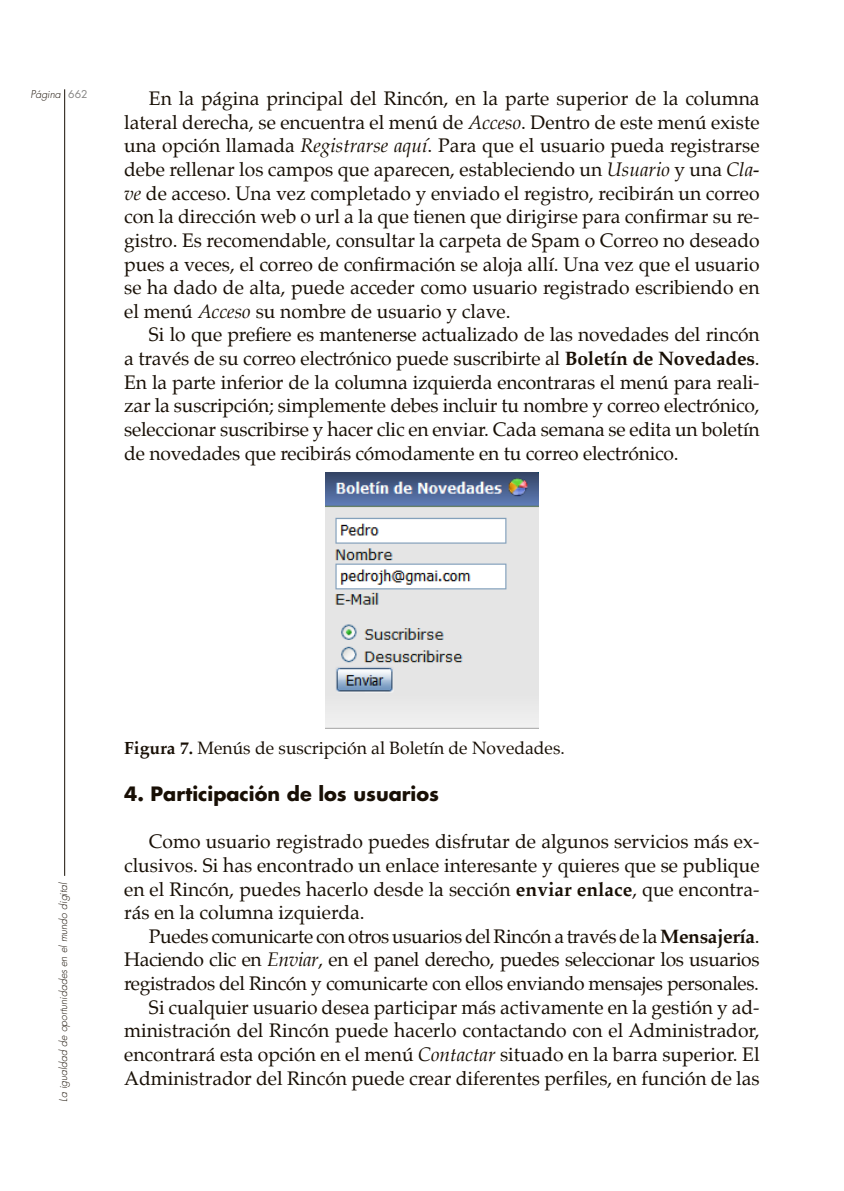
<style>
.page{position:relative;width:844px;height:1191px;background:#fff}
.page>*{position:absolute;margin:0;border:0;box-sizing:border-box;transform-origin:0 0}
.t1{font:19.25px/23.6px "Palatino";color:#180f05;text-align:justify}
.t2{font:700 19.25px "Futura";color:#180f05}
.t3{font:17.5px "Palatino";color:#180f05}
.t4{font:italic 300 10.5px "Futura";color:#180f05}
.s1{font-weight:400;font-style:normal;color:#848382}
.s2{font-style:italic}
.s3{font-weight:700}
</style>
<div class="page">
<hr style="left:64px;top:89px;width:1px;height:787px;background:#180f05">
<img style="left:325px;top:473px;width:213px;height:255px">
<p class="t4" style="left:30px;top:88px;width:59px">Página <span class="s1">662</span></p>
<p class="t1" style="left:124px;top:87px;width:637px;text-indent:25px">En la página principal del Rincón, en la parte superior de la columna lateral derecha, se encuentra el menú de <span class="s2">Acceso</span>. Dentro de este menú existe una opción llamada <span class="s2">Registrarse aquí</span>. Para que el usuario pueda registrarse debe rellenar los campos que aparecen, estableciendo un <span class="s2">Usuario</span> y una <span class="s2">Cla&shy;ve</span> de acceso. Una vez completado y enviado el registro, recibirán un correo con la dirección web o url a la que tienen que dirigirse para confirmar su re&shy;gistro. Es recomendable, consultar la carpeta de Spam o Correo no deseado pues a veces, el correo de confirmación se aloja allí. Una vez que el usuario se ha dado de alta, puede acceder como usuario registrado escribiendo en el menú <span class="s2">Acceso</span> su nombre de usuario y clave.</p>
<p class="t1" style="left:124px;top:323px;width:636px;text-indent:25px">Si lo que prefiere es mantenerse actualizado de las novedades del rincón a través de su correo electrónico puede suscribirte al <span class="s3">Boletín de Novedades</span>.<br>En la parte inferior de la columna izquierda encontraras el menú para reali&shy;zar la suscripción; simplemente debes incluir tu nombre y correo electrónico, seleccionar suscribirse y hacer clic en enviar. Cada semana se edita un boletín de novedades que recibirás cómodamente en tu correo electrónico.</p>
<p class="t4" style="left:57px;top:1101px;width:221px;rotate:-90deg">La igualdad de oportunidades en el mundo digital</p>
<p class="t3" style="left:124px;top:733px;width:442px"><span class="s3">Figura 7.</span> Menús de suscripción al Boletín de Novedades.</p>
<p class="t2" style="left:124px;top:780px;width:316px">4. Participación de los usuarios</p>
<p class="t1" style="left:124px;top:830px;width:636px;text-indent:25px">Como usuario registrado puedes disfrutar de algunos servicios más ex&shy;clusivos. Si has encontrado un enlace interesante y quieres que se publique en el Rincón, puedes hacerlo desde la sección <span class="s3">enviar enlace</span>, que encontra&shy;rás en la columna izquierda.</p>
<p class="t1" style="left:124px;top:924px;width:636px;text-align:right">Puedes comunicarte con otros usuarios del Rincón a través de la <span class="s3">Mensajería</span>.<br>Haciendo clic en <span class="s2">Enviar</span>, en el panel derecho, puedes seleccionar los usuarios registrados del Rincón y comunicarte con ellos enviando mensajes personales.<br>Si cualquier usuario desea participar más activamente en la gestión y ad&shy;ministración del Rincón puede hacerlo contactando con el Administrador, encontrará esta opción en el menú <span class="s2">Contactar</span> situado en la barra superior. El Administrador del Rincón puede crear diferentes perfiles, en función de las</p>
</div>
